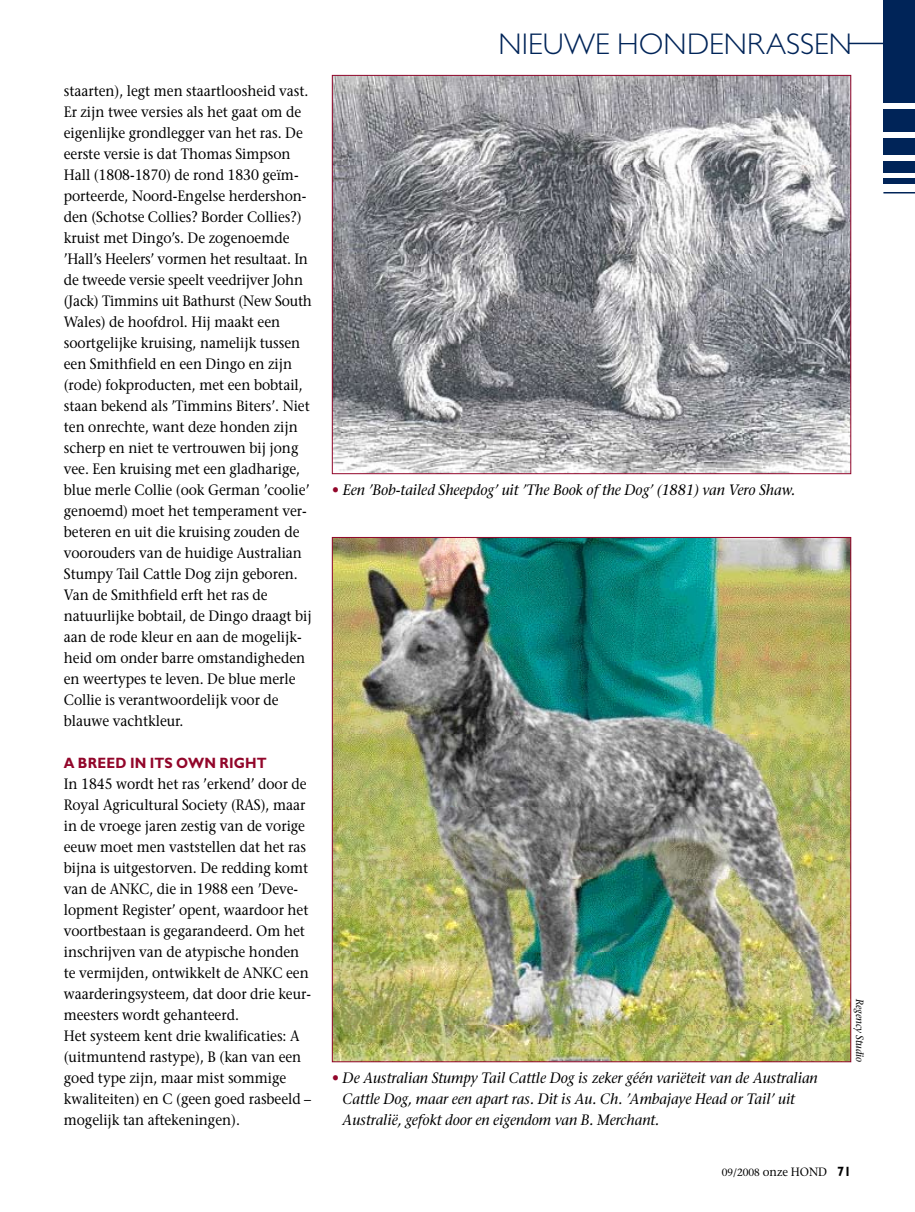
<style>
.page{position:relative;width:915px;height:1212px;background:#fff}
.page>*{position:absolute;margin:0;border:0;box-sizing:border-box;transform-origin:0 0}
.t1{font:300 30px "Gill Sans Std";letter-spacing:.005em;color:#002458}
.t2{font:500 15px/21px "Stone Serif Std";letter-spacing:-.005em;color:#000;scale:.92 1}
.t3{font:italic 500 15px/21px "Stone Serif Std";letter-spacing:-.005em;color:#000;scale:.95 1}
.t4{font:700 15px "Gill Sans Std";letter-spacing:.015em;color:#92062a;scale:.92 1}
.t5{font:700 13.5px "Gill Sans Std";color:#000;scale:.95 1}
.t6{font:500 12px "Stone Serif Std";letter-spacing:-.005em;color:#000;scale:.95 1}
.t7{font:italic 500 10.5px "Stone Serif Std";letter-spacing:-.005em;color:#000;scale:.95 1}
.s1{color:#92062a}
.s2{font-size:10.5px}
</style>
<div class="page">
<img style="left:334px;top:77px;width:514px;height:395px">
<img style="left:334px;top:539px;width:514px;height:521px">
<hr style="left:848px;top:43px;width:55px;height:1px;background:#002458">
<div style="left:883px;top:0;width:31px;height:102px;background:#002458"></div>
<div style="left:883px;top:109px;width:31px;height:23px;background:#002458"></div>
<div style="left:883px;top:138px;width:31px;height:16px;background:#002458"></div>
<div style="left:883px;top:161px;width:31px;height:11px;background:#002458"></div>
<div style="left:883px;top:179px;width:31px;height:5px;background:#002458"></div>
<hr style="left:883px;top:192px;width:31px;height:1px;background:#002458">
<p class="t2" style="left:64px;top:80px;width:271px">staarten), legt men staartloosheid vast.<br>Er zijn twee versies als het gaat om de eigenlijke grondlegger van het ras. De eerste versie is dat Thomas Simpson Hall (1808-1870) de rond 1830 geïm&shy;porteerde, Noord-Engelse herdershon&shy;den (Schotse Collies? Border Collies?) kruist met Dingo’s. De zogenoemde ’Hall’s Heelers’ vormen het resultaat. In de tweede versie speelt veedrijver John (Jack) Timmins uit Bathurst (New South Wales) de hoofdrol. Hij maakt een soortgelijke kruising, namelijk tussen een Smithfield en een Dingo en zijn (rode) fokproducten, met een bobtail, staan bekend als ’Timmins Biters’. Niet ten onrechte, want deze honden zijn scherp en niet te vertrouwen bij jong vee. Een kruising met een gladharige, blue merle Collie (ook German ’coolie’ genoemd) moet het temperament ver&shy;beteren en uit die kruising zouden de voorouders van de huidige Australian Stumpy Tail Cattle Dog zijn geboren.<br>Van de Smithfield erft het ras de natuurlijke bobtail, de Dingo draagt bij aan de rode kleur en aan de mogelijk&shy;heid om onder barre omstandigheden en weertypes te leven. De blue merle Collie is verantwoordelijk voor de blauwe vachtkleur.</p>
<p class="t4" style="left:64px;top:754px;width:222px">A BREED I N ITS OWN RIGHT</p>
<p class="t2" style="left:64px;top:773px;width:270px">In 1845 wordt het ras ’erkend’ door de Royal Agricultural Society (RAS), maar in de vroege jaren zestig van de vorige eeuw moet men vaststellen dat het ras bijna is uitgestorven. De redding komt van de ANKC, die in 1988 een ’Deve&shy;lopment Register’ opent, waardoor het voortbestaan is gegarandeerd. Om het inschrijven van de atypische honden te vermijden, ontwikkelt de ANKC een waarderingsysteem, dat door drie keur&shy;meesters wordt gehanteerd.<br>Het systeem kent drie kwalificaties: A (uitmuntend rastype), B (kan van een goed type zijn, maar mist sommige kwaliteiten) en C (geen goed rasbeeld – mogelijk tan aftekeningen).</p>
<h1 class="t1" style="left:498px;top:27px;width:141px">NIEUWEHONDEN</h1>
<h1 class="t1" style="left:747px;top:27px;width:85px">RASSEN</h1>
<p class="t3" style="left:332px;top:479px;width:489px"><span class="s1">•</span> Een ’Bob-tailed Sheepdog’ uit ’The Book of the Dog’ (1881) van Vero Shaw.</p>
<p class="t3" style="left:342px;top:1067px;width:501px;text-indent:-11px"><span class="s1">•</span> De Australian Stumpy Tail Cattle Dog is zeker géén variëteit van de Australian<br>Cattle Dog, maar een apart ras. Dit is Au. Ch. ’Ambajaye Head or Tail’ uit<br>Australië, gefokt door en eigendom van B. Merchant.</p>
<p class="t7" style="left:865px;top:999px;width:68px;rotate:90deg">Regency Studio</p>
<p class="t6" style="left:721px;top:1165px;width:93px"><span class="s2">09/2008</span> onze Hond</p>
<p class="t5" style="left:836px;top:1164px;width:16px">71</p>
</div>
